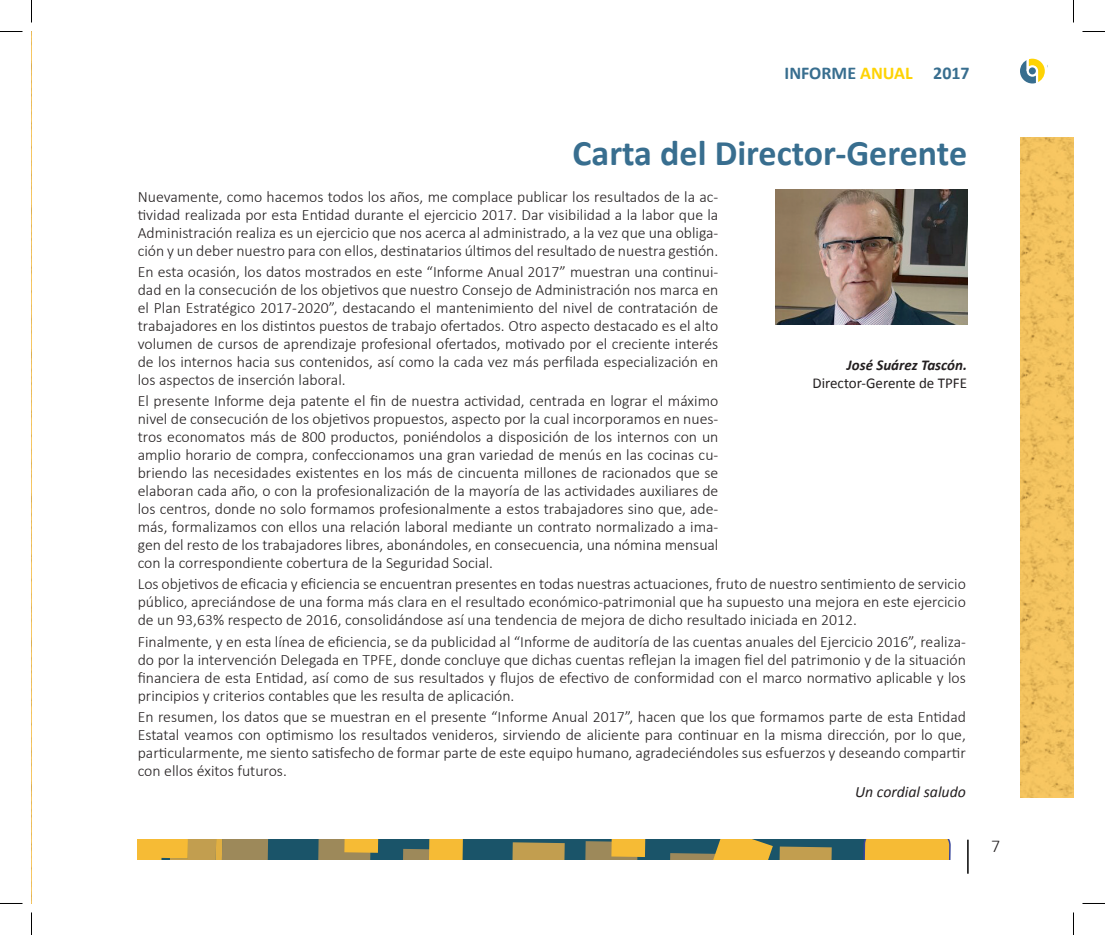
<style>
.page{position:relative;width:1105px;height:935px;background:#fff}
.page>*{position:absolute;margin:0;border:0;box-sizing:border-box;transform-origin:0 0}
.t1{font:700 36px "Calibri";color:#386e8f}
.t2{font:700 18px "Calibri";color:#386e8f}
.t3{font:300 18px "Calibri";color:#231f20}
.List_Paragraph{font:300 15.75px/18px "Calibri";color:#231f20;text-align:justify}
.List_Paragraph-2{font:italic 15.75px "Calibri";color:#231f20}
.t4{font:15px "Calibri";color:#231f20}
.t5{font:italic 700 15px "Calibri";color:#231f20}
.s1{color:#fed304}
</style>
<div class="page">
<img style="left:1020px;top:138px;width:53px;height:659px">
<svg style="left:138px;top:839px;width:812px;height:21px;background:#8f8851"></svg>
<svg style="left:1020px;top:58px;width:25px;height:26px"></svg>
<div style="left:1029px;top:67px;width:7px;height:7px;background:#386e8f;border-radius:50%"></div>
<hr style="left:967px;top:839px;width:1px;height:34px;background:#000">
<img style="left:776px;top:190px;width:191px;height:135px">
<svg style="left:0;top:31px;width:22px;height:1px"></svg>
<svg style="left:1082px;top:31px;width:23px;height:1px"></svg>
<svg style="left:0;top:903px;width:22px;height:1px"></svg>
<svg style="left:1082px;top:903px;width:23px;height:1px"></svg>
<svg style="left:31px;top:0;width:1px;height:22px"></svg>
<svg style="left:31px;top:912px;width:1px;height:23px"></svg>
<svg style="left:1073px;top:0;width:1px;height:22px"></svg>
<svg style="left:1073px;top:912px;width:1px;height:23px"></svg>
<p class="t2" style="left:784px;top:62px;width:187px">INFORME <span class="s1">ANUAL</span> 2017</p>
<h2 class="t1" style="left:572px;top:131px;width:396px">Carta del Director-Gerente</h2>
<p class="List_Paragraph" style="left:138px;top:187px;width:582px">Nuevamente, como hacemos todos los años, me complace publicar los resultados de la ac&shy;tividad realizada por esta Entidad durante el ejercicio 2017. Dar visibilidad a la labor que la Administración realiza es un ejercicio que nos acerca al administrado, a la vez que una obliga&shy;ción y un deber nuestro para con ellos, destinatarios últimos del resultado de nuestra gestión.</p>
<p class="List_Paragraph" style="left:138px;top:263px;width:582px">En esta ocasión, los datos mostrados en este “Informe Anual 2017” muestran una continui&shy;dad en la consecución de los objetivos que nuestro Consejo de Administración nos marca en el Plan Estratégico 2017-2020”, destacando el mantenimiento del nivel de contratación de trabajadores en los distintos puestos de trabajo ofertados. Otro aspecto destacado es el alto volumen de cursos de aprendizaje profesional ofertados, motivado por el creciente interés de los internos hacia sus contenidos, así como la cada vez más perfilada especialización en los aspectos de inserción laboral.</p>
<p class="List_Paragraph" style="left:138px;top:392px;width:582px">El presente Informe deja patente el fin de nuestra actividad, centrada en lograr el máximo nivel de consecución de los objetivos propuestos, aspecto por la cual incorporamos en nues&shy;tros economatos más de 800 productos, poniéndolos a disposición de los internos con un amplio horario de compra, confeccionamos una gran variedad de menús en las cocinas cu&shy;briendo las necesidades existentes en los más de cincuenta millones de racionados que se elaboran cada año, o con la profesionalización de la mayoría de las actividades auxiliares de los centros, donde no solo formamos profesionalmente a estos trabajadores sino que, ade&shy;más, formalizamos con ellos una relación laboral mediante un contrato normalizado a ima&shy;gen del resto de los trabajadores libres, abonándoles, en consecuencia, una nómina mensual con la correspondiente cobertura de la Seguridad Social.</p>
<p class="List_Paragraph" style="left:138px;top:575px;width:830px">Los objetivos de eficacia y eficiencia se encuentran presentes en todas nuestras actuaciones, fruto de nuestro sentimiento de servicio público, apreciándose de una forma más clara en el resultado económico-patrimonial que ha supuesto una mejora en este ejercicio de un 93,63% respecto de 2016, consolidándose así una tendencia de mejora de dicho resultado iniciada en 2012.</p>
<p class="List_Paragraph" style="left:138px;top:632px;width:830px">Finalmente, y en esta línea de eficiencia, se da publicidad al “Informe de auditoría de las cuentas anuales del Ejercicio 2016”, realiza&shy;do por la intervención Delegada en TPFE, donde concluye que dichas cuentas reflejan la imagen fiel del patrimonio y de la situación financiera de esta Entidad, así como de sus resultados y flujos de efectivo de conformidad con el marco normativo aplicable y los principios y criterios contables que les resulta de aplicación.</p>
<p class="List_Paragraph" style="left:138px;top:707px;width:830px">En resumen, los datos que se muestran en el presente “Informe Anual 2017”, hacen que los que formamos parte de esta Entidad Estatal veamos con optimismo los resultados venideros, sirviendo de aliciente para continuar en la misma dirección, por lo que, particularmente, me siento satisfecho de formar parte de este equipo humano, agradeciéndoles sus esfuerzos y deseando compartir con ellos éxitos futuros.</p>
<p class="List_Paragraph-2" style="left:855px;top:782px;width:112px">Un cordial saludo</p>
<p class="t5" style="left:847px;top:356px;width:122px">José Suárez Tascón.</p>
<p class="t4" style="left:812px;top:374px;width:156px">Director-Gerente de TPFE</p>
<p class="t3" style="left:991px;top:835px;width:11px">7</p>
</div>
